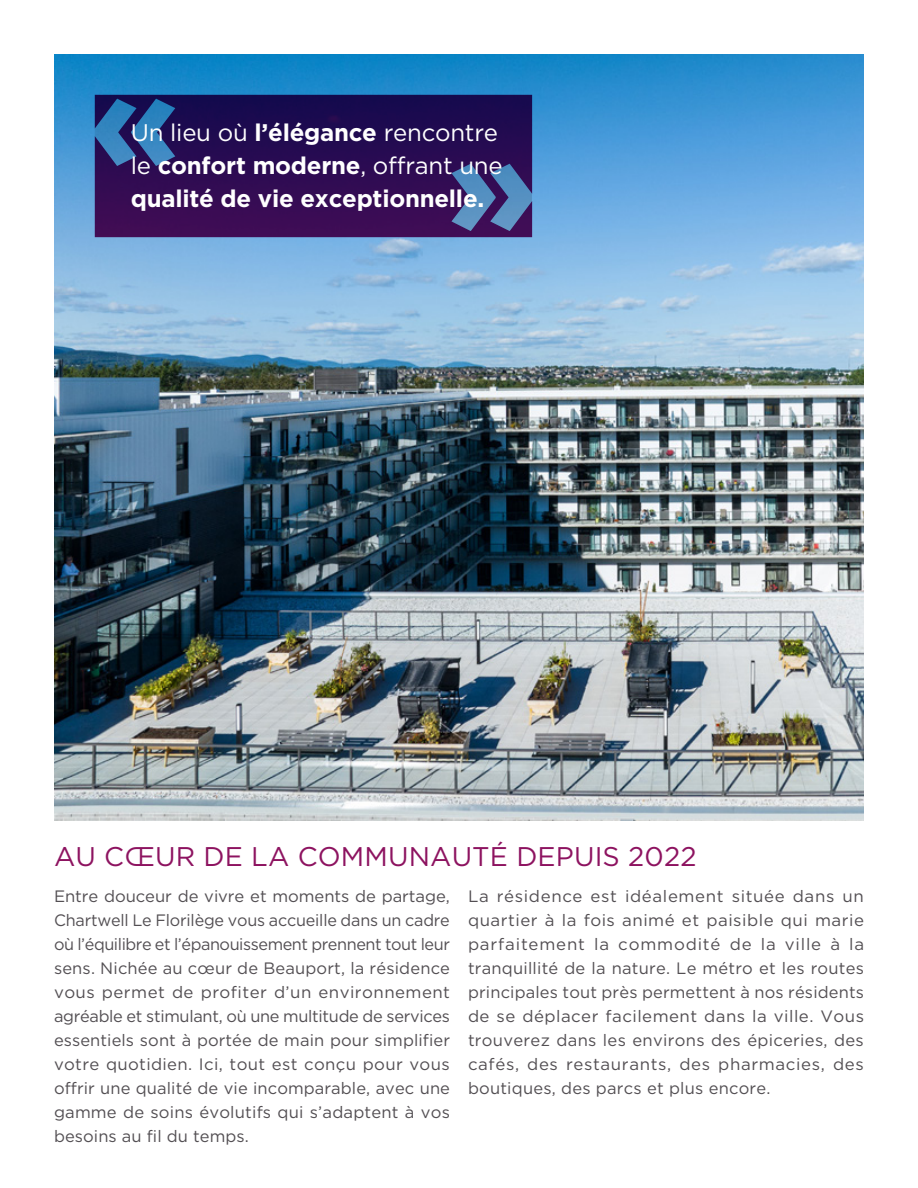
<style>
.page{position:relative;width:918px;height:1188px;background:#fff}
.page>*{position:absolute;margin:0;border:0;box-sizing:border-box;transform-origin:0 0}
.t1{font:27px "Gotham HTF";letter-spacing:.005em;color:#8d1360}
.t2{font:700 24px/33px "Gotham HTF";letter-spacing:-.01em;color:#fff}
.t3{font:16.5px/24px "Gotham HTF";letter-spacing:.01em;color:#534f53;text-align:justify}
.s1{font-weight:400}
</style>
<div class="page">
<img style="left:54px;top:54px;width:810px;height:767px">
<svg style="left:95px;top:95px;width:437px;height:142px;background:#2a0b51"></svg>
<svg style="left:95px;top:98px;width:80px;height:68px;background:#2a4f8e"></svg>
<svg style="left:451px;top:164px;width:81px;height:67px;background:#485691"></svg>
<p class="t2" style="left:131px;top:115px;width:374px"><span class="s1">Un lieu où</span> l’élégance <span class="s1">rencontre le</span> confort moderne<span class="s1">, offrant une </span>qualité de vie exceptionnelle.</p>
<h1 class="t1" style="left:54px;top:841px;width:644px">AU CŒUR DE LA COMMUNAUTÉ DEPUIS 2022</h1>
<p class="t3" style="left:54px;top:884px;width:398px">Entre douceur de vivre et moments de partage, Chartwell Le Florilège vous accueille dans un cadre où l’équilibre et l’épanouissement prennent tout leur sens. Nichée au cœur de Beauport, la résidence vous permet de profiter d’un environnement agréable et stimulant, où une multitude de services essentiels sont à portée de main pour simplifier votre quotidien. Ici, tout est conçu pour vous offrir une qualité de vie incomparable, avec une gamme de soins évolutifs qui s’adaptent à vos besoins au fil du temps.</p>
<p class="t3" style="left:468px;top:884px;width:398px">La résidence est idéalement située dans un quartier à la fois animé et paisible qui marie parfaitement la commodité de la ville à la tranquillité de la nature. Le métro et les routes principales tout près permettent à nos résidents de se déplacer facilement dans la ville. Vous trouverez dans les environs des épiceries, des cafés, des restaurants, des pharmacies, des boutiques, des parcs et plus encore.</p>
</div>
